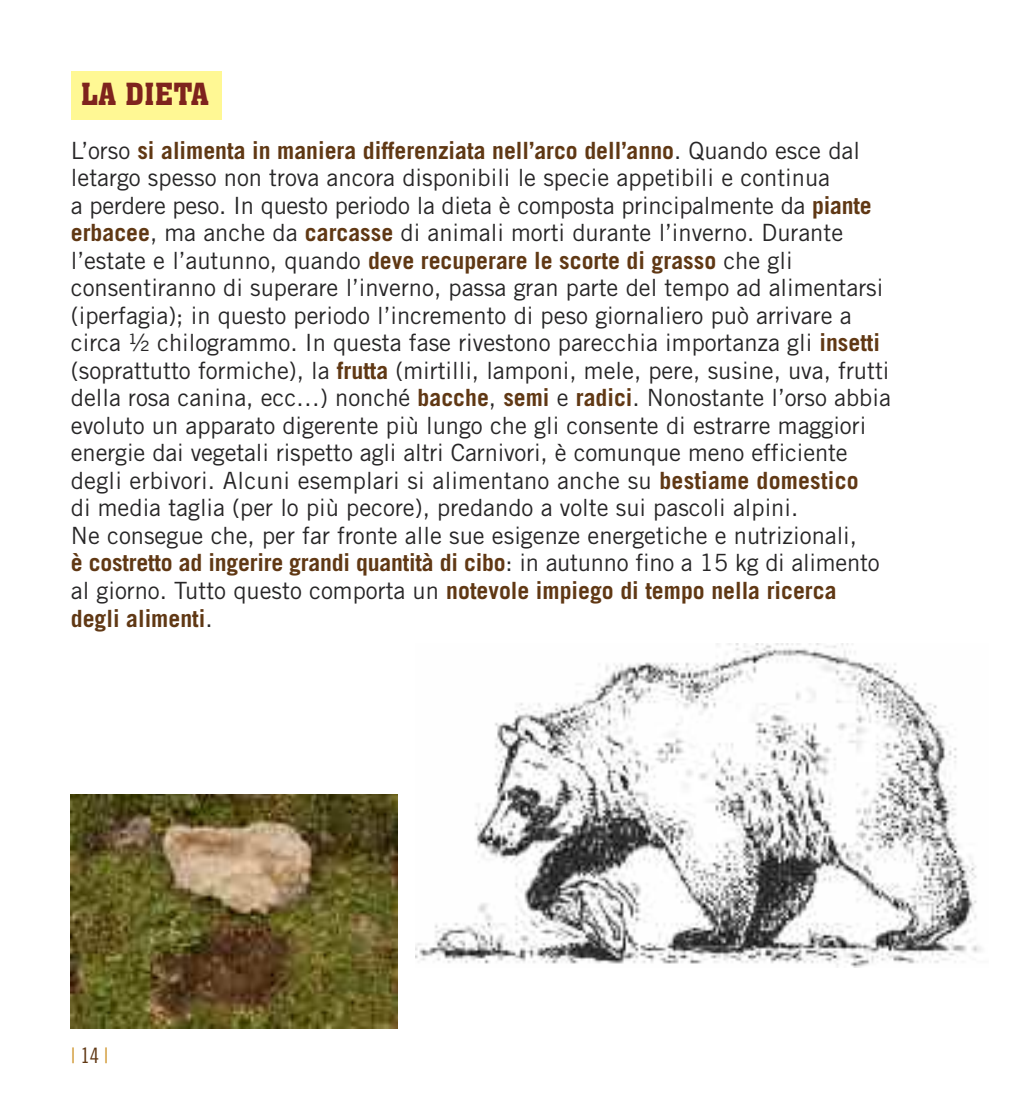
<style>
.page{position:relative;width:1028px;height:1099px;background:#fff}
.page>*{position:absolute;margin:0;border:0;box-sizing:border-box;transform-origin:0 0}
.t1{font:30px "Aachen BT";color:#7e231d}
.t2{font:23.75px/27.5px "Trade Gothic";color:#272627}
.t3{font:21.25px "Trade Gothic Cond Eighteen";color:#d19833}
.s1{font-weight:700;color:#603814}
.s2{color:#603814}
</style>
<div class="page">
<img style="left:416px;top:643px;width:566px;height:324px">
<img style="left:71px;top:794px;width:327px;height:234px">
<div style="left:71px;top:71px;width:150px;height:49px;background:#fff894"></div>
<p class="t1" style="left:81px;top:82px;width:129px">LA DIETA</p>
<p class="t2" style="left:71px;top:139px;width:821px">L’orso <span class="s1">si alimenta in maniera differenziata nell’arco dell’anno</span>. Quando esce dal letargo spesso non trova ancora disponibili le specie appetibili e continua<br>a perdere peso. In questo periodo la dieta è composta principalmente da <span class="s1">piante erbacee</span>, ma anche da <span class="s1">carcasse</span> di animali morti durante l’inverno. Durante l’estate e l’autunno, quando <span class="s1">deve recuperare le scorte di grasso</span> che gli consentiranno di superare l’inverno, passa gran parte del tempo ad alimentarsi (iperfagia); in questo periodo l’incremento di peso giornaliero può arrivare a circa ½ chilogrammo. In questa fase rivestono parecchia importanza gli <span class="s1">insetti </span>(soprattutto formiche), la <span class="s1">frutta</span> (mirtilli, lamponi, mele, pere, susine, uva, frutti della rosa canina, ecc…) nonché <span class="s1">bacche</span>, <span class="s1">semi</span> e <span class="s1">radici</span>. Nonostante l’orso abbia evoluto un apparato digerente più lungo che gli consente di estrarre maggiori energie dai vegetali rispetto agli altri Carnivori, è comunque meno efficiente degli erbivori. Alcuni esemplari si alimentano anche su <span class="s1">bestiame domestico<br></span>di media taglia (per lo più pecore), predando a volte sui pascoli alpini.<br>Ne consegue che, per far fronte alle sue esigenze energetiche e nutrizionali,<br><span class="s1">è costretto ad ingerire grandi quantità di cibo</span>: in autunno fino a 15 kg di alimento al giorno. Tutto questo comporta un <span class="s1">notevole impiego di tempo nella ricerca degli alimenti</span>.</p>
<p class="t3" style="left:71px;top:1047px;width:39px">|<span class="s2">14</span>|</p>
</div>
